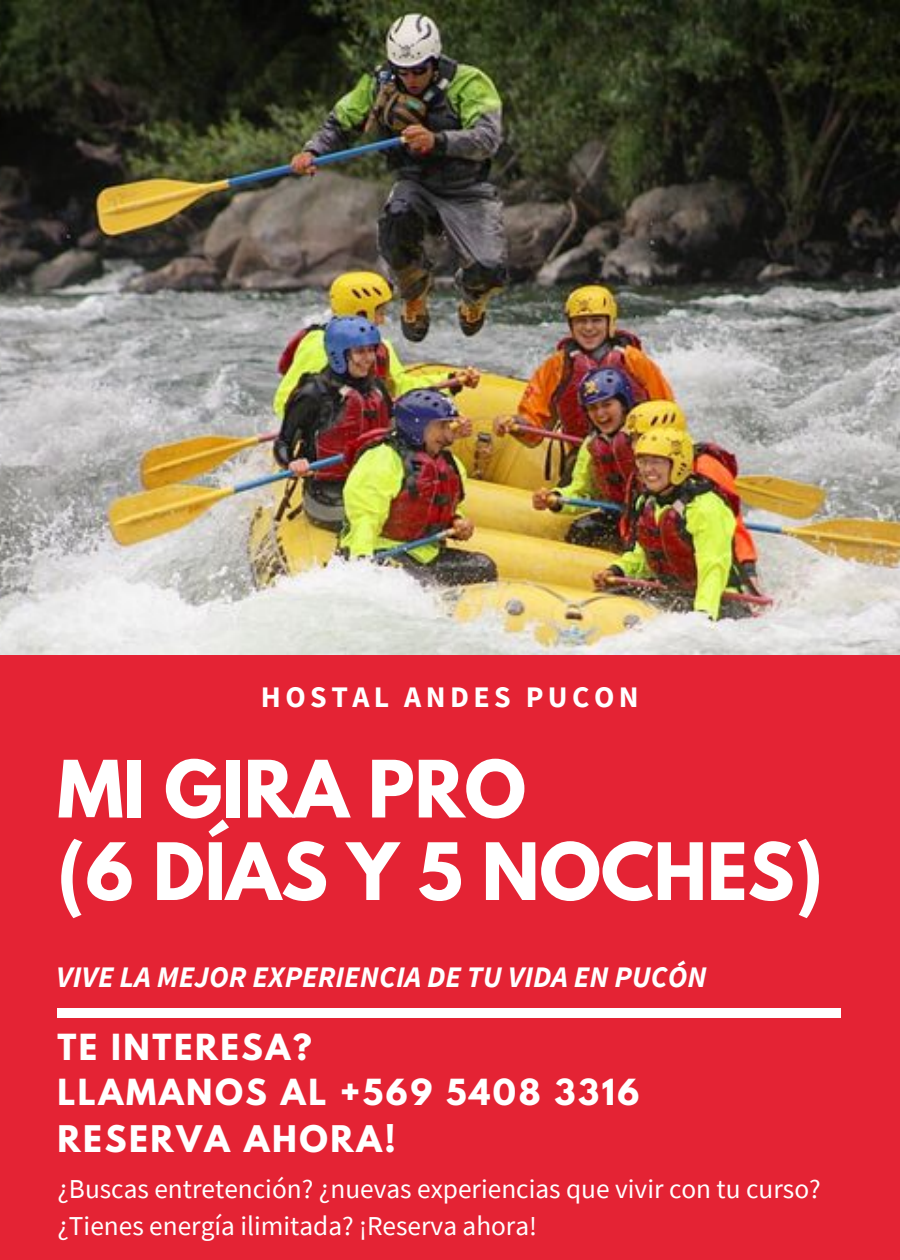
<style>
.page{position:relative;width:900px;height:1260px;background:#fff}
.page>*{position:absolute;margin:0;border:0;box-sizing:border-box;transform-origin:0 0}
.t1{font:700 70px/82.5px "League Spartan";color:#fff}
.t2{font:700 32.5px "League Spartan";letter-spacing:.08em;color:#fff}
.t3{font:700 32px/45px "League Spartan";letter-spacing:.08em;color:#fff}
.t4{font:italic 700 29.75px "Source Sans Pro";color:#fff}
.t5{font:700 29.75px "Source Sans Pro";letter-spacing:.15em;color:#fff}
.t6{font:27.25px/37.5px "Source Sans Pro";color:#fff}
</style>
<div class="page">
<img style="left:0;top:0;width:900px;height:655px">
<div style="left:0;top:655px;width:900px;height:605px;background:#e42334"></div>
<div style="left:57px;top:1008px;width:784px;height:9px;background:#fff"></div>
<p class="t5" style="left:261px;top:678px;width:379px">HOSTAL ANDES PUCON</p>
<h1 class="t1" style="left:57px;top:757px;width:767px">MI GIRA PRO<br>(6 DÍAS Y 5 NOCHES)</h1>
<p class="t4" style="left:56px;top:958px;width:652px">VIVE LA MEJOR EXPERIENCIA DE TU VIDA EN PUCÓN</p>
<p class="t3" style="left:57px;top:1029px;width:584px">TE INTERESA?<br>LLAMANOS AL +569 5408 3316</p>
<p class="t2" style="left:57px;top:1123px;width:340px">RESERVA AHORA!</p>
<p class="t6" style="left:57px;top:1169px;width:765px">¿Buscas entretención? ¿nuevas experiencias que vivir con tu curso? ¿Tienes energía ilimitada? ¡Reserva ahora!</p>
</div>
